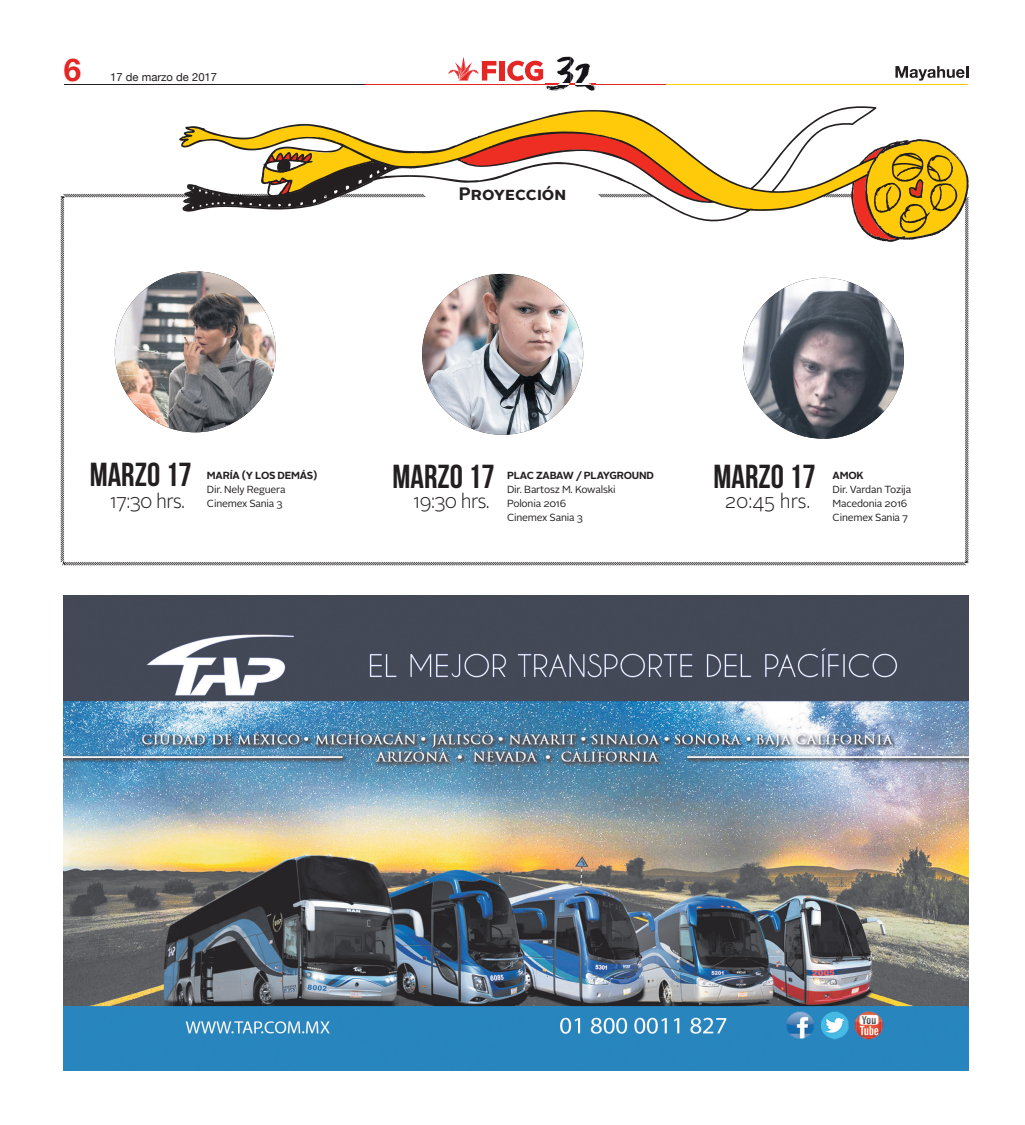
<style>
.page{position:relative;width:1025px;height:1125px;background:#fff}
.page>*{position:absolute;margin:0;border:0;box-sizing:border-box;transform-origin:0 0}
.t1{font:33.25px "Bebas Neue";color:#231f20}
.t2{font:700 31.25px "Helvetica Neue";color:#e42625}
.t3{font:300 20.25px "Alright Sans";letter-spacing:-.03em;color:#231f20;scale:.94 1}
.t4{font:700 18px "Alright Sans";color:#231f20}
.t5{font:11.25px "Helvetica Neue";color:#231f20}
.t6{font:10.25px/14.1px "Alright Sans";letter-spacing:-.02em;color:#231f20}
.t7{font:700 10.25px "Alright Sans";letter-spacing:-.02em;color:#231f20}
</style>
<div class="page">
<hr style="left:64px;top:84px;width:301px;height:1px;background:#231f20">
<hr style="left:365px;top:84px;width:301px;height:1px;background:#e42625">
<hr style="left:666px;top:84px;width:301px;height:1px;background:#fccd0a">
<svg style="left:895px;top:66px;width:72px;height:15px"></svg>
<div style="left:499px;top:61px;width:5px;height:20px;background:#e42625"></div>
<svg style="left:448px;top:57px;width:48px;height:24px"></svg>
<svg style="left:507px;top:61px;width:36px;height:20px"></svg>
<img style="left:545px;top:57px;width:50px;height:34px">
<img style="left:545px;top:84px;width:50px;height:1px">
<img style="left:63px;top:595px;width:905px;height:475px">
<svg style="left:60px;top:194px;width:908px;height:372px"></svg>
<img style="left:422px;top:274px;width:161px;height:161px;border-radius:80px">
<img style="left:115px;top:271px;width:161px;height:161px;border-radius:80px">
<img style="left:742px;top:278px;width:161px;height:161px;border-radius:80px">
<svg style="left:179px;top:106px;width:789px;height:137px"></svg>
<svg style="left:852px;top:140px;width:114px;height:100px"></svg>
<h2 class="t2" style="left:64px;top:45px;width:19px">6</h2>
<p class="t5" style="left:110px;top:69px;width:108px">17 de marzo de 2017</p>
<h3 class="t4" style="left:458px;top:181px;width:109px">PROYECCIÓN</h3>
<h1 class="t1" style="left:90px;top:457px;width:103px">MARZO 17</h1>
<h3 class="t3" style="left:109px;top:487px;width:82px">17:30 hrs.</h3>
<h1 class="t1" style="left:392px;top:458px;width:103px">MARZO 17</h1>
<h1 class="t1" style="left:713px;top:458px;width:103px">MARZO 17</h1>
<p class="t7" style="left:207px;top:468px;width:112px">MARÍA (Y LOS DEMÁS)</p>
<p class="t6" style="left:207px;top:482px;width:80px">Dir. Nely Reguera<br>Cinemex Sania 3</p>
<h3 class="t3" style="left:412px;top:487px;width:83px">19:30 hrs.</h3>
<p class="t7" style="left:507px;top:468px;width:148px">PLAC ZABAW / PLAYGROUND</p>
<p class="t6" style="left:507px;top:482px;width:110px">Dir. Bartosz M. Kowalski<br>Polonia 2016<br>Cinemex Sania 3</p>
<h3 class="t3" style="left:724px;top:488px;width:92px">20:45 hrs.</h3>
<p class="t7" style="left:832px;top:468px;width:33px">AMOK</p>
<p class="t6" style="left:832px;top:482px;width:80px">Dir. Vardan Tozija<br>Macedonia 2016<br>Cinemex Sania 7</p>
</div>
